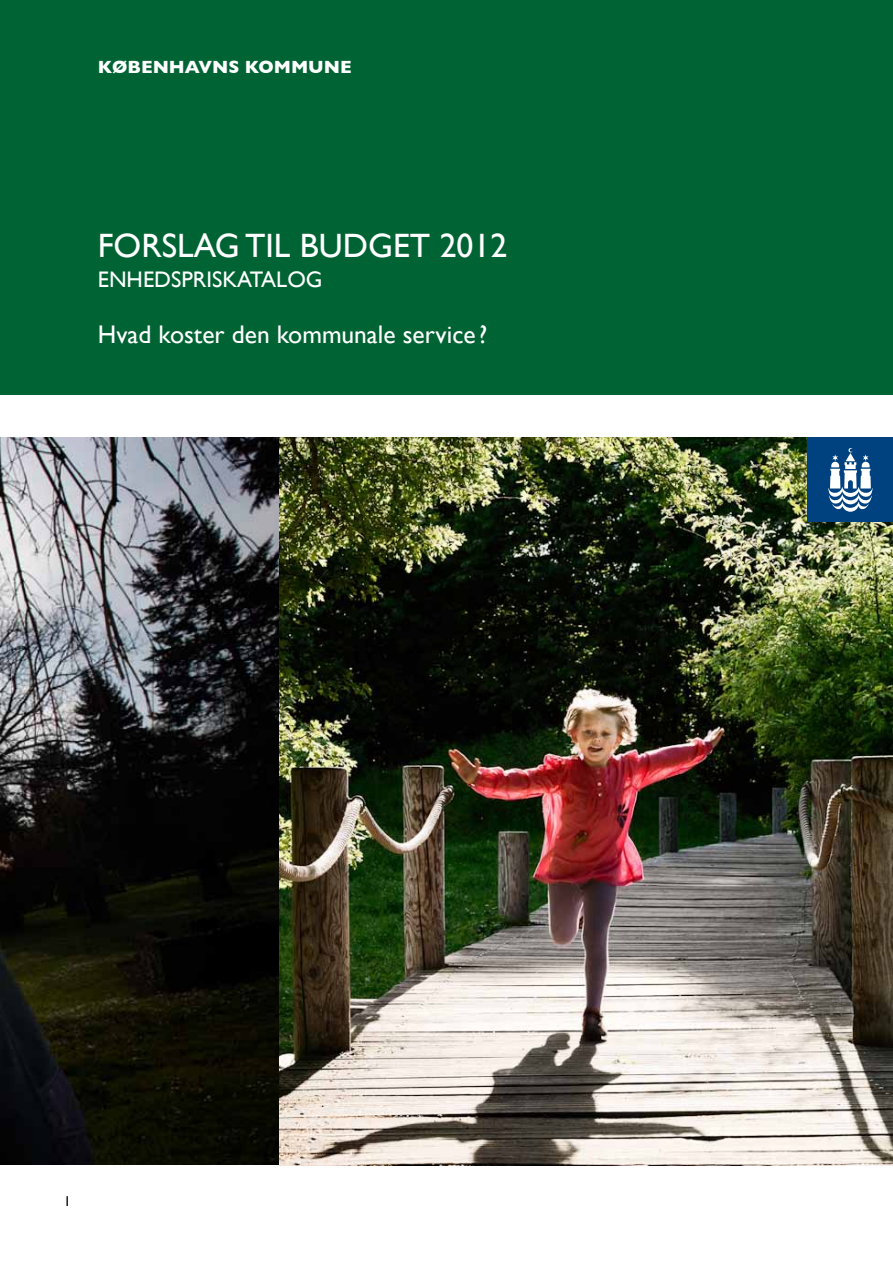
<style>
.page{position:relative;width:893px;height:1263px;background:#fff}
.page>*{position:absolute;margin:0;border:0;box-sizing:border-box;transform-origin:0 0}
.t1{font:33.75px "Gill Sans";color:#fff}
.t2{font:25.5px "Gill Sans";color:#fff}
.t3{font:22.5px "Gill Sans";color:#fff}
.t4{font:700 18px "Gill Sans";color:#fff}
.t5{font:14.25px "Gill Sans";color:#000}
</style>
<div class="page">
<img style="left:0;top:437px;width:279px;height:727px">
<img style="left:279px;top:437px;width:614px;height:728px">
<div style="left:0;top:0;width:893px;height:395px;background:#006333"></div>
<div style="left:808px;top:437px;width:85px;height:85px;background:#004180"></div>
<svg style="left:828px;top:448px;width:45px;height:64px"></svg>
<p class="t4" style="left:98px;top:56px;width:255px">KØBENHAVNS KOMMUNE</p>
<h1 class="t1" style="left:98px;top:226px;width:411px">Forslag til budget 2012</h1>
<p class="t3" style="left:98px;top:266px;width:226px">enhedspriskatalog</p>
<p class="t2" style="left:98px;top:320px;width:391px">hvad koster den kommunale service ?</p>
<p class="t5" style="left:64px;top:1193px;width:9px">1</p>
</div>
